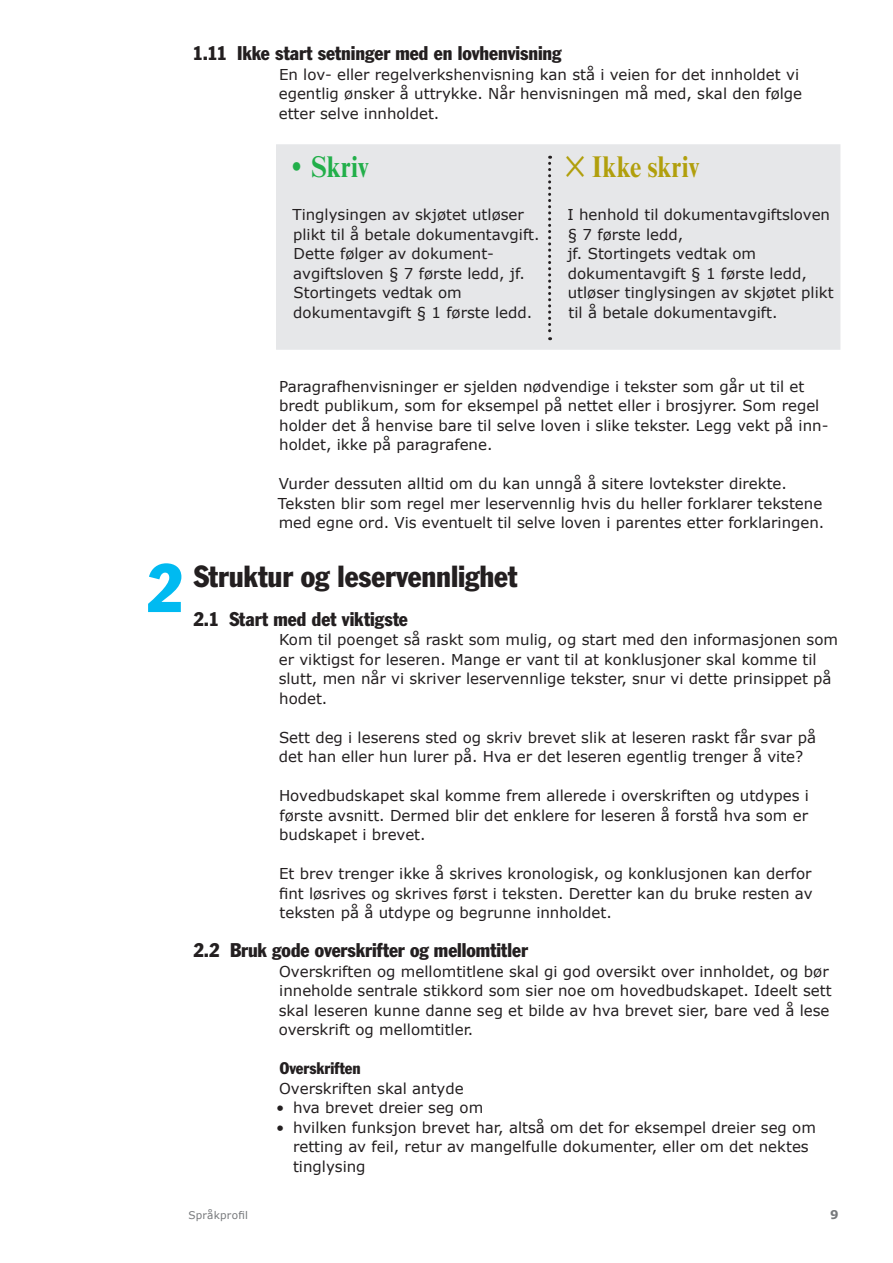
<style>
.page{position:relative;width:893px;height:1263px;background:#fff}
.page>*{position:absolute;margin:0;border:0;box-sizing:border-box;transform-origin:0 0}
.t1{font:condensed 67.5px "Franklin Gothic";color:#00baf1}
.t2{font:condensed 30px "Franklin Gothic";letter-spacing:-.005em;color:#231f20}
.t3{font:700 30px "Times NRMT";letter-spacing:.01em;color:#b19f0c;scale:.85 1}
.t4{font:700 30px "Times NRMT";color:#22af4a;scale:.85 1}
.t5{font:condensed 19.5px "Franklin Gothic";letter-spacing:-.005em;color:#231f20}
.t6{font:condensed 16.5px "Franklin Gothic";color:#231f20}
.t7{font:15px/19.5px "Verdana";color:#231f20}
.t8{font:700 12px "Verdana";color:#76787b}
.t9{font:10.5px "Verdana";letter-spacing:.02em;color:#76787b}
</style>
<div class="page">
<div style="left:276px;top:144px;width:564px;height:206px;background:#e6e7e9"></div>
<svg style="left:548px;top:156px;width:3px;height:184px"></svg>
<h3 class="t5" style="left:193px;top:41px;width:370px">1.11 Ikke start setninger med en lovhenvisning</h3>
<p class="t7" style="left:279px;top:65px;width:525px">En lov- eller regelverkshenvisning kan stå i veien for det innholdet vi egentlig ønsker å uttrykke. Når henvisningen må med, skal den følge etter selve innholdet.</p>
<h2 class="t4" style="left:292px;top:149px;width:92px">• Skriv</h2>
<h2 class="t3" style="left:565px;top:149px;width:159px">✕ Ikke skriv</h2>
<p class="t7" style="left:292px;top:205px;width:249px">Tinglysingen av skjøtet utløser plikt til å betale dokumentavgift.<br>Dette følger av dokument&shy;avgiftsloven § 7 første ledd, jf.<br>Stortingets vedtak om dokumentavgift § 1 første ledd.</p>
<p class="t7" style="left:567px;top:205px;width:268px">I henhold til dokumentavgiftsloven § 7 første ledd,<br>jf. Stortingets vedtak om dokumentavgift § 1 første ledd, utløser tinglysingen av skjøtet plikt til å betale dokumentavgift.</p>
<h1 class="t1" style="left:147px;top:547px;width:38px">2</h1>
<p class="t7" style="left:279px;top:377px;width:551px">Paragrafhenvisninger er sjelden nødvendige i tekster som går ut til et bredt publikum, som for eksempel på nettet eller i brosjyrer. Som regel holder det å henvise bare til selve loven i slike tekster. Legg vekt på inn&shy;holdet, ikke på paragrafene.</p>
<p class="t7" style="left:278px;top:474px;width:548px">Vurder dessuten alltid om du kan unngå å sitere lovtekster direkte.<br>Teksten blir som regel mer leservennlig hvis du heller forklarer tekstene med egne ord. Vis eventuelt til selve loven i parentes etter forklaringen.</p>
<h2 class="t2" style="left:194px;top:558px;width:325px">Struktur og leservennlighet</h2>
<h3 class="t5" style="left:194px;top:607px;width:216px">2.1 Start med det viktigste</h3>
<p class="t7" style="left:279px;top:630px;width:561px">Kom til poenget så raskt som mulig, og start med den informasjonen som er viktigst for leseren. Mange er vant til at konklusjoner skal komme til slutt, men når vi skriver leservennlige tekster, snur vi dette prinsippet på hodet.</p>
<p class="t7" style="left:279px;top:728px;width:539px">Sett deg i leserens sted og skriv brevet slik at leseren raskt får svar på det han eller hun lurer på. Hva er det leseren egentlig trenger å vite?</p>
<p class="t7" style="left:279px;top:786px;width:531px;text-align:justify">Hovedbudskapet skal komme frem allerede i overskriften og utdypes i første avsnitt. Dermed blir det enklere for leseren å forstå hva som er budskapet i brevet.</p>
<p class="t7" style="left:279px;top:864px;width:535px;text-align:justify">Et brev trenger ikke å skrives kronologisk, og konklusjonen kan derfor fint løsrives og skrives først i teksten. Deretter kan du bruke resten av teksten på å utdype og begrunne innholdet.</p>
<h3 class="t5" style="left:194px;top:938px;width:336px">2.2 Bruk gode overskrifter og mellomtitler</h3>
<p class="t7" style="left:279px;top:962px;width:554px">Overskriften og mellomtitlene skal gi god oversikt over innholdet, og bør inneholde sentrale stikkord som sier noe om hovedbudskapet. Ideelt sett skal leseren kunne danne seg et bilde av hva brevet sier, bare ved å lese overskrift og mellomtitler.</p>
<p class="t6" style="left:280px;top:1058px;width:82px">Overskriften</p>
<p class="t7" style="left:279px;top:1079px;width:186px">Overskriften skal antyde</p>
<p class="t7" style="left:276px;top:1098px;width:209px">• hva brevet dreier seg om</p>
<p class="t7" style="left:293px;top:1118px;width:524px;text-indent:-17px">• hvilken funksjon brevet har, altså om det for eksempel dreier seg om retting av feil, retur av mangelfulle dokumenter, eller om det nektes tinglysing</p>
<p class="t9" style="left:189px;top:1209px;width:61px">Språkprofil</p>
<p class="t8" style="left:830px;top:1207px;width:10px">9</p>
</div>
